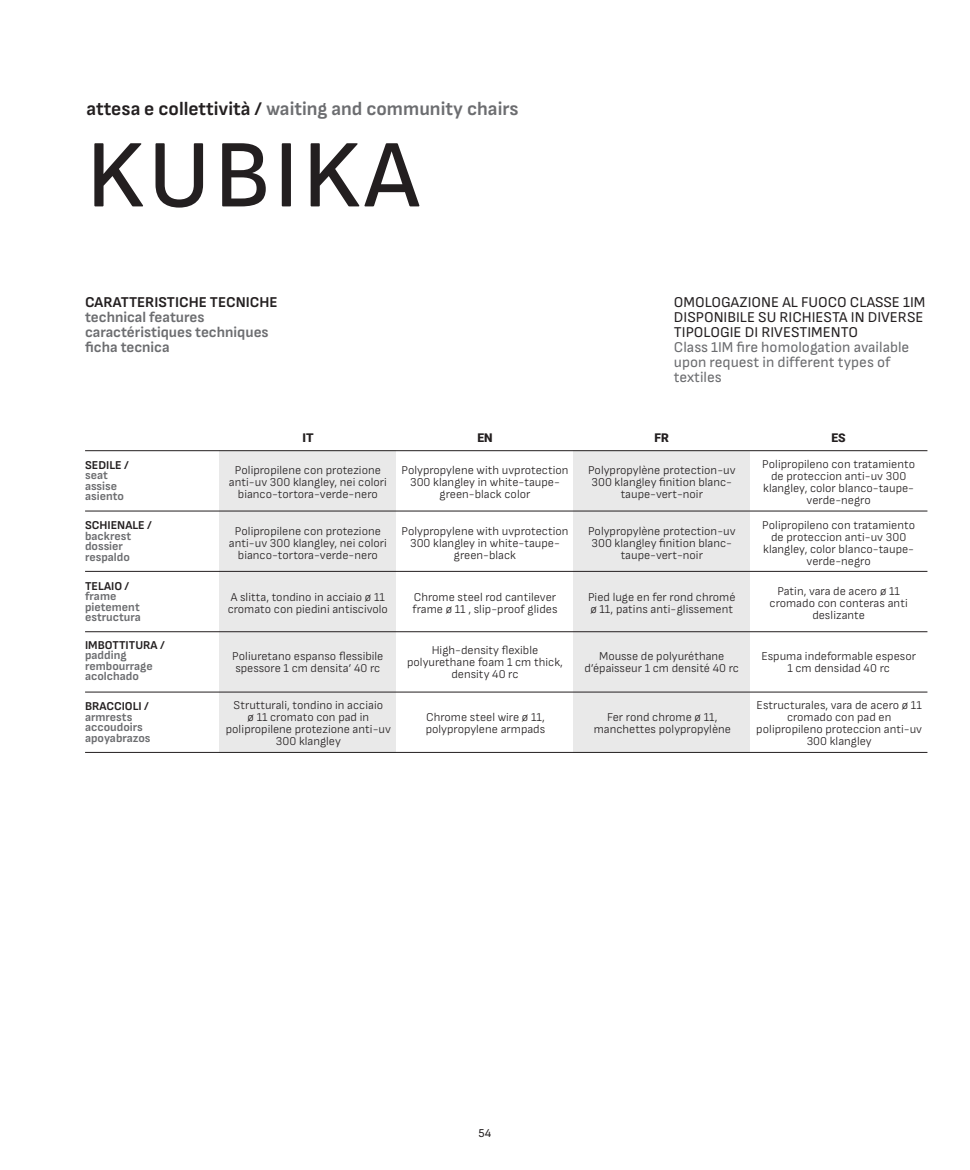
<style>
.page{position:relative;width:970px;height:1170px;background:#fff}
.page>*{position:absolute;margin:0;border:0;box-sizing:border-box;transform-origin:0 0}
.t1{font:500 96.45px "Sofia Sans";letter-spacing:.04em;color:#231f20}
.t2{font:700 19.35px "Sofia Sans";color:#6c6d70}
.t3{font:15px/15px "Sofia Sans";color:#231f20}
.t4{font:15px/15px "Sofia Sans";color:#6c6d70}
.t5{font:700 15px "Sofia Sans";color:#6c6d70}
.t6{font:700 15px "Sofia Sans";color:#231f20}
.t7{font:300 12px/12px "Sofia Sans";color:#231f20;text-align:center}
.t8{font:700 12px "Sofia Sans";color:#6c6d70}
.t9{font:700 12px "Sofia Sans";color:#231f20}
.t10{font:900 12px "Roboto";color:#231f20}
.t11{font:12px "Sofia Sans";color:#231f20}
.s1{color:#231f20}
</style>
<div class="page">
<div style="left:219px;top:450px;width:177px;height:302px;background:#e9e9e9"></div>
<div style="left:573px;top:450px;width:177px;height:302px;background:#e9e9e9"></div>
<hr style="left:85px;top:450px;width:842px;height:1px;background:#231f20">
<hr style="left:85px;top:691px;width:842px;height:1px;background:#231f20">
<hr style="left:85px;top:510px;width:842px;height:1px;background:#231f20">
<hr style="left:85px;top:752px;width:842px;height:1px;background:#231f20">
<hr style="left:85px;top:571px;width:842px;height:1px;background:#231f20">
<hr style="left:85px;top:631px;width:842px;height:1px;background:#231f20">
<p class="t2" style="left:86px;top:97px;width:433px"><span class="s1">attesa e collettività /</span> waiting and community chairs</p>
<p class="t1" style="left:86px;top:119px;width:334px">KUBIKA</p>
<p class="t6" style="left:85px;top:293px;width:194px">CARATTERISTICHE TECNICHE</p>
<p class="t5" style="left:85px;top:308px;width:121px">technical features</p>
<p class="t5" style="left:85px;top:323px;width:185px">caractéristiques techniques</p>
<p class="t5" style="left:85px;top:338px;width:86px">ficha tecnica</p>
<p class="t3" style="left:674px;top:294px;width:253px">OMOLOGAZIONE AL FUOCO CLASSE 1IM<br>DISPONIBILE SU RICHIESTA IN DIVERSE<br>TIPOLOGIE DI RIVESTIMENTO</p>
<p class="t4" style="left:674px;top:339px;width:237px">Class 1IM fire homologation available upon request in different types of textiles</p>
<p class="t9" style="left:85px;top:457px;width:45px">SEDILE /</p>
<p class="t8" style="left:85px;top:468px;width:24px">seat</p>
<p class="t8" style="left:85px;top:478px;width:34px">assise</p>
<p class="t8" style="left:85px;top:489px;width:40px">asiento</p>
<p class="t9" style="left:85px;top:518px;width:68px">SCHIENALE /</p>
<p class="t8" style="left:85px;top:529px;width:48px">backrest</p>
<p class="t8" style="left:85px;top:539px;width:39px">dossier</p>
<p class="t8" style="left:85px;top:550px;width:46px">respaldo</p>
<p class="t9" style="left:85px;top:578px;width:46px">TELAIO /</p>
<p class="t8" style="left:85px;top:589px;width:33px">frame</p>
<p class="t8" style="left:85px;top:599px;width:56px">pietement</p>
<p class="t8" style="left:85px;top:610px;width:57px">estructura</p>
<p class="t9" style="left:85px;top:637px;width:81px">IMBOTTITURA /</p>
<p class="t8" style="left:85px;top:648px;width:43px">padding</p>
<p class="t8" style="left:85px;top:658px;width:69px">rembourrage</p>
<p class="t8" style="left:85px;top:669px;width:55px">acolchado</p>
<p class="t9" style="left:85px;top:699px;width:65px">BRACCIOLI /</p>
<p class="t8" style="left:85px;top:709px;width:49px">armrests</p>
<p class="t8" style="left:85px;top:720px;width:59px">accoudoirs</p>
<p class="t8" style="left:85px;top:730px;width:67px">apoyabrazos</p>
<p class="t10" style="left:302px;top:429px;width:13px">IT</p>
<p class="t10" style="left:477px;top:429px;width:17px">EN</p>
<p class="t10" style="left:654px;top:429px;width:16px">FR</p>
<p class="t10" style="left:831px;top:429px;width:16px">ES</p>
<p class="t7" style="left:235px;top:464px;width:148px">Polipropilene con protezione</p>
<p class="t7" style="left:229px;top:476px;width:159px">anti-uv 300 klangley, nei colori</p>
<p class="t7" style="left:238px;top:488px;width:141px">bianco-tortora-verde-nero</p>
<p class="t7" style="left:762px;top:458px;width:154px">Polipropileno con tratamiento de proteccion anti-uv 300 klangley, color blanco-taupe&shy;verde-negro</p>
<p class="t7" style="left:588px;top:464px;width:149px">Polypropylène protection-uv</p>
<p class="t7" style="left:591px;top:476px;width:142px">300 klangley finition blanc&shy;taupe-vert-noir</p>
<p class="t7" style="left:401px;top:464px;width:168px">Polypropylene with uvprotection</p>
<p class="t7" style="left:410px;top:476px;width:151px">300 klangley in white-taupe&shy;green-black color</p>
<p class="t7" style="left:235px;top:524px;width:148px">Polipropilene con protezione</p>
<p class="t7" style="left:229px;top:536px;width:159px">anti-uv 300 klangley, nei colori</p>
<p class="t7" style="left:238px;top:548px;width:141px">bianco-tortora-verde-nero</p>
<p class="t7" style="left:228px;top:591px;width:162px;text-align:left">A slitta, tondino in acciaio ø 11 cromato con piedini antiscivolo</p>
<p class="t7" style="left:232px;top:650px;width:153px">Poliuretano espanso flessibile</p>
<p class="t7" style="left:235px;top:662px;width:146px">spessore 1 cm densita’ 40 rc</p>
<p class="t7" style="left:226px;top:698px;width:166px">Strutturali, tondino in acciaio<br>ø 11 cromato con pad in polipropilene protezione anti-uv<br>300 klangley</p>
<p class="t7" style="left:401px;top:524px;width:168px">Polypropylene with uvprotection</p>
<p class="t7" style="left:410px;top:536px;width:151px">300 klangley in white-taupe&shy;green-black</p>
<p class="t7" style="left:414px;top:591px;width:144px">Chrome steel rod cantilever</p>
<p class="t7" style="left:412px;top:603px;width:146px">frame ø 11 , slip-proof glides</p>
<p class="t7" style="left:407px;top:644px;width:157px">High-density flexible polyurethane foam 1 cm thick, density 40 rc</p>
<p class="t7" style="left:426px;top:711px;width:121px;text-align:left">Chrome steel wire ø 11, polypropylene armpads</p>
<p class="t7" style="left:588px;top:524px;width:149px">Polypropylène protection-uv</p>
<p class="t7" style="left:591px;top:536px;width:142px">300 klangley finition blanc&shy;taupe-vert-noir</p>
<p class="t7" style="left:588px;top:591px;width:149px">Pied luge en fer rond chromé</p>
<p class="t7" style="left:590px;top:603px;width:144px">ø 11, patins anti-glissement</p>
<p class="t7" style="left:599px;top:650px;width:127px">Mousse de polyuréthane</p>
<p class="t7" style="left:584px;top:662px;width:156px">d’épaisseur 1 cm densité 40 rc</p>
<p class="t7" style="left:607px;top:711px;width:112px">Fer rond chrome ø 11,</p>
<p class="t7" style="left:593px;top:723px;width:139px">manchettes polypropylène</p>
<p class="t7" style="left:762px;top:518px;width:154px">Polipropileno con tratamiento de proteccion anti-uv 300 klangley, color blanco-taupe&shy;verde-negro</p>
<p class="t7" style="left:769px;top:585px;width:140px">Patin, vara de acero ø 11 cromado con conteras anti deslizante</p>
<p class="t7" style="left:761px;top:650px;width:156px">Espuma indeformable espesor</p>
<p class="t7" style="left:787px;top:662px;width:104px">1 cm densidad 40 rc</p>
<p class="t7" style="left:756px;top:698px;width:167px">Estructurales, vara de acero ø 11</p>
<p class="t7" style="left:756px;top:710px;width:167px">cromado con pad en polipropileno proteccion anti-uv</p>
<p class="t7" style="left:806px;top:734px;width:67px">300 klangley</p>
<p class="t11" style="left:478px;top:1126px;width:14px">54</p>
</div>
